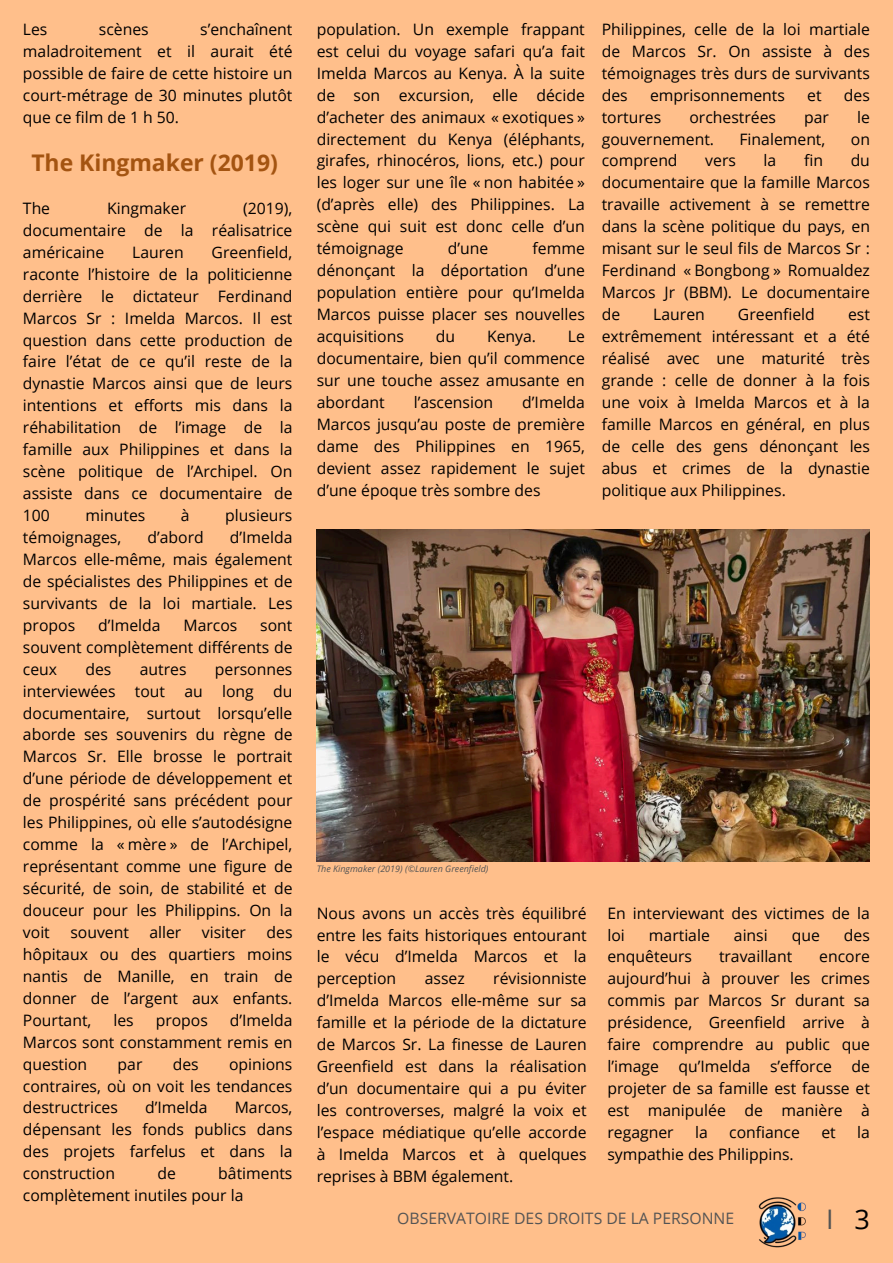
<style>
.page{position:relative;width:893px;height:1263px;background:#ffbf8b}
.page>*{position:absolute;margin:0;border:0;box-sizing:border-box;transform-origin:0 0}
.t1{font:27px "Open Sans";color:#545454}
.t2{font:700 22.95px "Open Sans";color:#a45411}
.t3{font:15.75px/21.9px "Open Sans";color:#000;text-align:justify}
.t4{font:15.75px "Open Sans";color:#545454}
.t5{font:italic 9px "Open Sans";color:#545454}
.s1{color:#000}
</style>
<div class="page">
<img style="left:317px;top:530px;width:553px;height:331px">
<img style="left:758px;top:1197px;width:48px;height:51px">
<h2 class="t3" style="left:23px;top:18px;width:271px;text-indent:177px">s’enchaînent maladroitement et il aurait été possible de faire de cette histoire un court-métrage de 30 minutes plutôt que ce film de 1 h 50.</h2>
<h2 class="t3" style="left:23px;top:18px;width:26px">Les</h2>
<h2 class="t3" style="left:99px;top:18px;width:51px">scènes</h2>
<p class="t2" style="left:31px;top:147px;width:248px">The Kingmaker (2019)</p>
<h4 class="t3" style="left:23px;top:197px;width:29px">The</h4>
<h4 class="t3" style="left:107px;top:197px;width:80px">Kingmaker</h4>
<h4 class="t3" style="left:23px;top:197px;width:271px;text-indent:220px">(2019), documentaire de la réalisatrice américaine</h4>
<h4 class="t3" style="left:23px;top:241px;width:271px;text-indent:189px">Greenfield, raconte l’histoire de la politicienne derrière le dictateur Ferdinand Marcos Sr : Imelda Marcos. Il est question dans cette production de faire l’état de ce qu’il reste de la dynastie Marcos ainsi que de leurs intentions et efforts mis dans la réhabilitation de l’image de la famille aux Philippines et dans la scène politique de l’Archipel. On assiste dans ce documentaire de 100</h4>
<h4 class="t3" style="left:132px;top:241px;width:53px">Lauren</h4>
<h4 class="t3" style="left:85px;top:504px;width:61px">minutes</h4>
<h4 class="t3" style="left:181px;top:504px;width:10px">à</h4>
<h4 class="t3" style="left:225px;top:504px;width:69px">plusieurs</h4>
<h4 class="t3" style="left:23px;top:526px;width:100px">témoignages,</h4>
<h4 class="t3" style="left:147px;top:526px;width:58px">d’abord</h4>
<h4 class="t3" style="left:23px;top:526px;width:271px;text-indent:207px">d’Imelda Marcos elle-même, mais également de spécialistes des Philippines et de survivants de la loi martiale. Les propos</h4>
<h4 class="t3" style="left:98px;top:614px;width:64px">d’Imelda</h4>
<h4 class="t3" style="left:183px;top:614px;width:55px">Marcos</h4>
<h4 class="t3" style="left:23px;top:614px;width:271px;text-indent:237px">sont souvent complètement différents de ceux</h4>
<h4 class="t3" style="left:85px;top:658px;width:27px">des</h4>
<h4 class="t3" style="left:140px;top:658px;width:48px">autres</h4>
<h4 class="t3" style="left:23px;top:658px;width:271px;text-indent:192px">personnes interviewées tout au long du documentaire, surtout lorsqu’elle aborde ses souvenirs du règne de Marcos Sr. Elle brosse le portrait d’une période de développement et de prospérité sans précédent pour les Philippines, où elle s’autodésigne comme la « mère » de l’Archipel, représentant comme une figure de sécurité, de soin, de stabilité et de douceur pour les Philippins. On la voit</h4>
<h4 class="t3" style="left:23px;top:921px;width:271px;text-indent:243px">des hôpitaux ou des quartiers moins nantis de Manille, en train de donner de l’argent aux enfants.<br>Pourtant,</h4>
<h4 class="t3" style="left:70px;top:921px;width:60px">souvent</h4>
<h4 class="t3" style="left:149px;top:921px;width:33px">aller</h4>
<h4 class="t3" style="left:202px;top:921px;width:46px">visiter</h4>
<h4 class="t3" style="left:23px;top:1009px;width:271px;text-indent:207px">d’Imelda Marcos sont constamment remis en question</h4>
<h4 class="t3" style="left:113px;top:1009px;width:22px">les</h4>
<h4 class="t3" style="left:156px;top:1009px;width:54px">propos</h4>
<h4 class="t3" style="left:118px;top:1052px;width:26px">par</h4>
<h4 class="t3" style="left:173px;top:1052px;width:27px">des</h4>
<h4 class="t3" style="left:23px;top:1052px;width:271px;text-indent:206px">opinions contraires, où on voit les tendances destructrices</h4>
<h4 class="t3" style="left:145px;top:1096px;width:64px">d’Imelda</h4>
<h4 class="t3" style="left:23px;top:1096px;width:271px;text-indent:212px">Marcos, dépensant les fonds publics dans des projets farfelus et dans la construction</h4>
<h4 class="t3" style="left:23px;top:1162px;width:271px;text-indent:195px">bâtiments complètement inutiles pour la</h4>
<h4 class="t3" style="left:157px;top:1162px;width:20px">de</h4>
<h4 class="t3" style="left:317px;top:18px;width:270px">population. Un exemple frappant est celui du voyage safari qu’a fait Imelda Marcos au Kenya. À la suite de son excursion, elle décide d’acheter des animaux « exotiques » directement du Kenya (éléphants, girafes, rhinocéros, lions, etc.) pour les loger sur une île « non habitée » (d’après elle) des Philippines. La scène qui suit est donc celle d’un témoignage</h4>
<h4 class="t3" style="left:317px;top:237px;width:270px;text-indent:216px">femme dénonçant la déportation d’une population entière pour qu’Imelda Marcos puisse placer ses nouvelles acquisitions</h4>
<h4 class="t3" style="left:448px;top:237px;width:42px">d’une</h4>
<h4 class="t3" style="left:436px;top:325px;width:21px">du</h4>
<h4 class="t3" style="left:487px;top:325px;width:51px">Kenya.</h4>
<h4 class="t3" style="left:317px;top:325px;width:270px;text-indent:251px">Le documentaire, bien qu’il commence sur une touche assez amusante en abordant</h4>
<h4 class="t3" style="left:317px;top:391px;width:270px;text-indent:206px">d’Imelda Marcos jusqu’au poste de première dame des Philippines en 1965, devient assez rapidement le sujet d’une époque très sombre des</h4>
<h4 class="t3" style="left:414px;top:391px;width:81px">l’ascension</h4>
<h4 class="t3" style="left:602px;top:18px;width:270px">Philippines, celle de la loi martiale de Marcos Sr. On assiste à des témoignages très durs de survivants des</h4>
<h4 class="t3" style="left:650px;top:84px;width:136px">emprisonnements</h4>
<h4 class="t3" style="left:807px;top:84px;width:16px">et</h4>
<h4 class="t3" style="left:844px;top:84px;width:27px">des</h4>
<h4 class="t3" style="left:602px;top:106px;width:61px">tortures</h4>
<h4 class="t3" style="left:689px;top:106px;width:88px">orchestrées</h4>
<h4 class="t3" style="left:804px;top:106px;width:26px">par</h4>
<h4 class="t3" style="left:857px;top:106px;width:14px">le</h4>
<h4 class="t3" style="left:602px;top:127px;width:114px">gouvernement.</h4>
<h4 class="t3" style="left:739px;top:127px;width:87px">Finalement,</h4>
<h4 class="t3" style="left:851px;top:127px;width:21px">on</h4>
<h4 class="t3" style="left:602px;top:149px;width:77px">comprend</h4>
<h4 class="t3" style="left:705px;top:149px;width:32px">vers</h4>
<h4 class="t3" style="left:763px;top:149px;width:14px">la</h4>
<h4 class="t3" style="left:804px;top:149px;width:20px">fin</h4>
<h4 class="t3" style="left:602px;top:149px;width:270px;text-indent:249px">du documentaire que la famille Marcos travaille activement à se remettre dans la scène politique du pays, en misant sur le seul fils de Marcos Sr :<br>Ferdinand « Bongbong » Romualdez Marcos Jr (BBM). Le documentaire de</h4>
<h4 class="t3" style="left:653px;top:303px;width:53px">Lauren</h4>
<h4 class="t3" style="left:738px;top:303px;width:78px">Greenfield</h4>
<h4 class="t3" style="left:602px;top:303px;width:270px;text-indent:246px">est extrêmement intéressant et a été réalisé avec une maturité très grande : celle de donner à la fois une voix à Imelda Marcos et à la famille Marcos en général, en plus de celle des gens dénonçant les abus et crimes de la dynastie politique aux Philippines.</h4>
<h4 class="t5" style="left:317px;top:862px;width:173px">The Kingmaker (2019) (©Lauren Greenfield)</h4>
<p class="t3" style="left:317px;top:901px;width:271px">Nous avons un accès très équilibré entre les faits historiques entourant le vécu d’Imelda Marcos et la perception</p>
<p class="t3" style="left:317px;top:967px;width:271px;text-indent:177px">révisionniste d’Imelda Marcos elle-même sur sa famille et la période de la dictature de Marcos Sr. La finesse de Lauren Greenfield est dans la réalisation d’un documentaire qui a pu éviter les controverses, malgré la voix et l’espace médiatique qu’elle accorde à Imelda Marcos et à quelques reprises à BBM également.</p>
<p class="t3" style="left:425px;top:967px;width:41px">assez</p>
<h4 class="t3" style="left:607px;top:901px;width:264px">En interviewant des victimes de la loi</h4>
<h4 class="t3" style="left:649px;top:923px;width:62px">martiale</h4>
<h4 class="t3" style="left:734px;top:923px;width:35px">ainsi</h4>
<h4 class="t3" style="left:792px;top:923px;width:30px">que</h4>
<h4 class="t3" style="left:844px;top:923px;width:27px">des</h4>
<h4 class="t3" style="left:607px;top:945px;width:86px">enquêteurs</h4>
<h4 class="t3" style="left:719px;top:945px;width:75px">travaillant</h4>
<h4 class="t3" style="left:607px;top:945px;width:264px;text-indent:212px">encore aujourd’hui à prouver les crimes commis par Marcos Sr durant sa présidence, Greenfield arrive à faire comprendre au public que l’image qu’Imelda s’efforce de projeter de sa famille est fausse et est manipulée de manière à regagner</h4>
<h4 class="t3" style="left:695px;top:1121px;width:14px">la</h4>
<h4 class="t3" style="left:729px;top:1121px;width:72px">confiance</h4>
<h4 class="t3" style="left:821px;top:1121px;width:16px">et</h4>
<h4 class="t3" style="left:857px;top:1121px;width:14px">la</h4>
<h4 class="t3" style="left:607px;top:1143px;width:188px">sympathie des Philippins.</h4>
<h1 class="t4" style="left:397px;top:1207px;width:338px">OBSERVATOIRE DES DROITS DE LA PERSONNE</h1>
<p class="t1" style="left:826px;top:1200px;width:45px">I <span class="s1">3</span></p>
</div>
